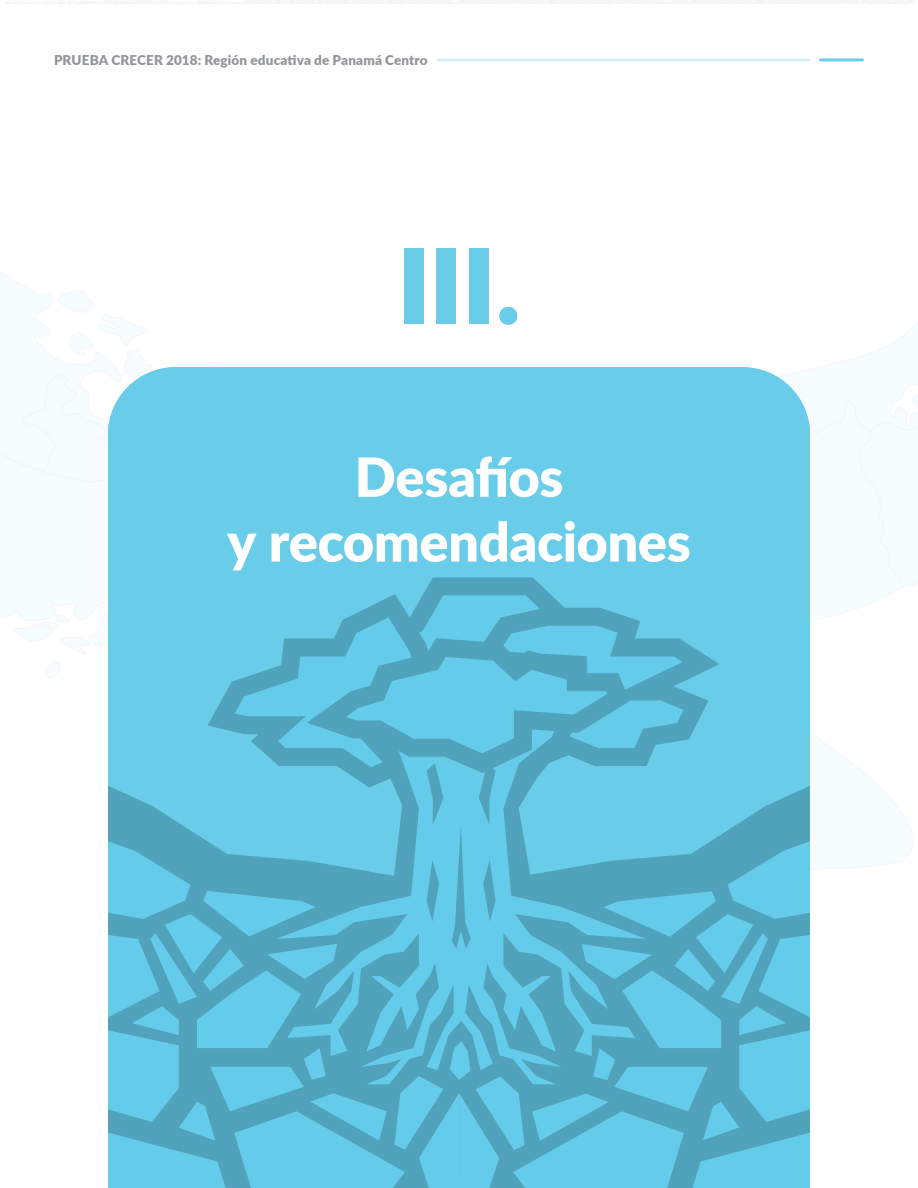
<style>
.page{position:relative;width:918px;height:1188px;background:#fff}
.page>*{position:absolute;margin:0;border:0;box-sizing:border-box;transform-origin:0 0}
.t1{font:108px "Trueno Bd";color:#69cce9}
.Capítulos{font:900 54px "Lato";letter-spacing:-.005em;color:#fff}
.t2{font:900 13.5px "Lato";letter-spacing:.01em;color:#939598}
</style>
<div class="page">
<hr style="left:438px;top:58px;width:370px;height:3px;background:#d2f0f8">
<hr style="left:821px;top:58px;width:41px;height:3px;background:#69cce9">
<div style="left:108px;top:367px;width:702px;height:210px;background:#69cce9"></div>
<svg style="left:108px;top:577px;width:702px;height:611px;background:#5ebdd8"></svg>
<p class="t2" style="left:54px;top:50px;width:375px">PRUEBA CRECER 2018: Región educativa de Panamá Centro</p>
<p class="t1" style="left:397px;top:219px;width:126px">III.</p>
<p class="Capítulos" style="left:355px;top:436px;width:210px">Desafíos</p>
<p class="Capítulos" style="left:227px;top:501px;width:465px">y recomendaciones</p>
</div>
